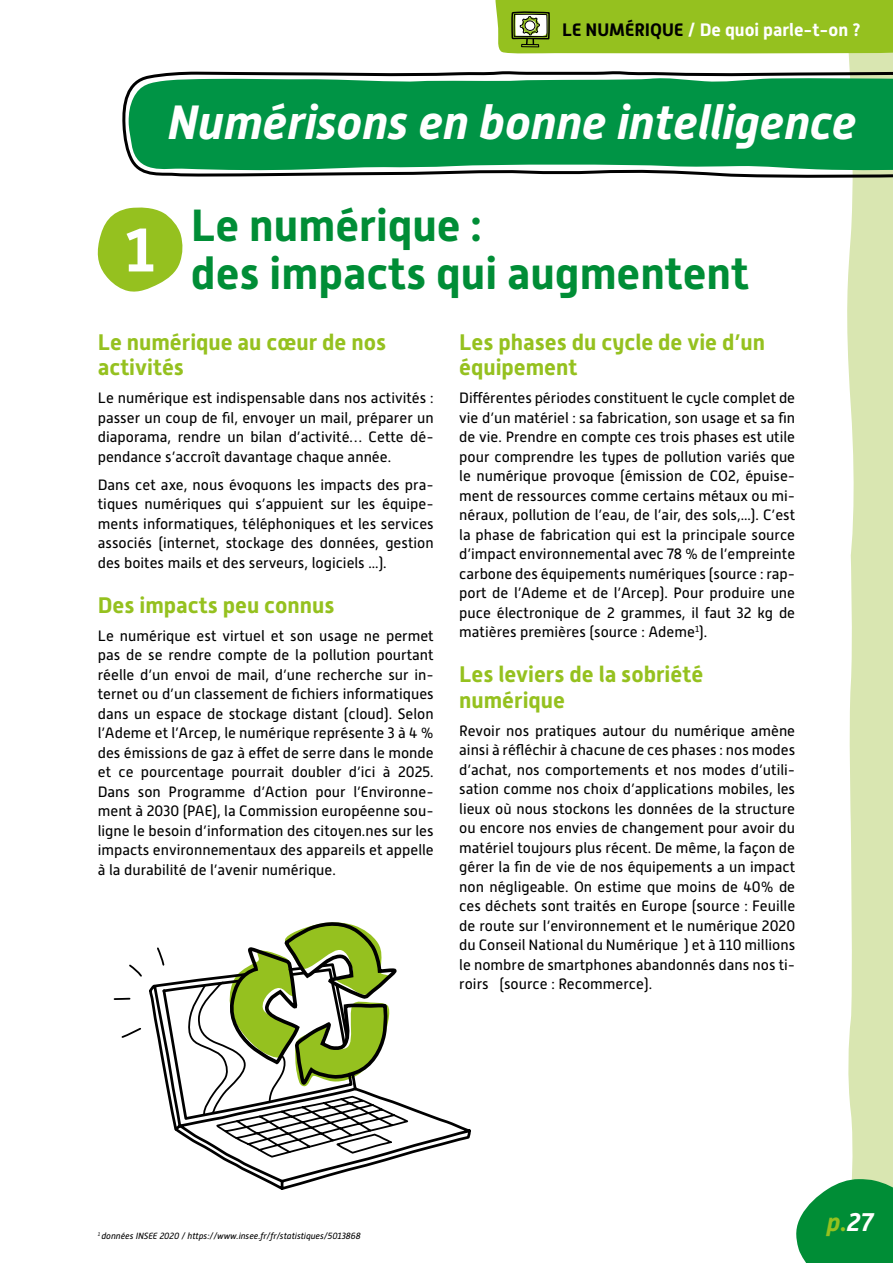
<style>
.page{position:relative;width:893px;height:1263px;background:#fff}
.page>*{position:absolute;margin:0;border:0;box-sizing:border-box;transform-origin:0 0}
.t1{font:700 61.5px "Alwyn New";color:#fff}
.t2{font:italic 700 48px "Alwyn New";color:#fff}
.t3{font:700 45px/48px "Alwyn New";color:#008d36}
.t4{font:italic 700 25.5px "Alwyn New";color:#95c11f}
.t5{font:700 22.5px/25.5px "Alwyn New";color:#95c11f}
.t6{font:700 18px "Alwyn New";color:#fff}
.t7{font:15px/19.5px "Alwyn New";color:#000;text-align:justify}
.t8{font:italic 9px "Alwyn New";color:#000}
.s1{color:#000}
.s2{color:#fff}
</style>
<div class="page">
<svg style="left:847px;top:54px;width:46px;height:1125px;background:#dce8b7"></svg>
<svg style="left:796px;top:1179px;width:97px;height:84px;background:#219c50"></svg>
<svg style="left:123px;top:69px;width:770px;height:113px"></svg>
<svg style="left:129px;top:77px;width:764px;height:98px;background:#169953"></svg>
<svg style="left:97px;top:207px;width:86px;height:85px"></svg>
<svg style="left:284px;top:922px;width:96px;height:24px"></svg>
<svg style="left:220px;top:1107px;width:251px;height:83px"></svg>
<svg style="left:113px;top:946px;width:297px;height:212px"></svg>
<svg style="left:495px;top:0;width:398px;height:54px;background:#96bf27"></svg>
<p class="t6" style="left:562px;top:19px;width:300px"><span class="s1">LE NUMÉRIQUE</span> / De quoi parle-t-on ?</p>
<h2 class="t2" style="left:168px;top:94px;width:690px">Numérisons en bonne intelligence</h2>
<h1 class="t1" style="left:125px;top:214px;width:32px">1</h1>
<h3 class="t3" style="left:191px;top:202px;width:560px">Le numérique :<br>des impacts qui augmentent</h3>
<h3 class="t5" style="left:98px;top:329px;width:290px">Le numérique au cœur de nos activités</h3>
<p class="t7" style="left:98px;top:388px;width:337px">Le numérique est indispensable dans nos activités : passer un coup de fil, envoyer un mail, préparer un diaporama, rendre un bilan d’activité… Cette dé&shy;pendance s’accroît davantage chaque année.</p>
<p class="t7" style="left:98px;top:475px;width:337px">Dans cet axe, nous évoquons les impacts des pra&shy;tiques numériques qui s’appuient sur les équipe&shy;ments informatiques, téléphoniques et les services associés (internet, stockage des données, gestion des boites mails et des serveurs, logiciels ...).</p>
<h3 class="t5" style="left:98px;top:592px;width:238px">Des impacts peu connus</h3>
<p class="t7" style="left:98px;top:626px;width:337px">Le numérique est virtuel et son usage ne permet pas de se rendre compte de la pollution pourtant réelle d’un envoi de mail, d’une recherche sur in&shy;ternet ou d’un classement de fichiers informatiques dans un espace de stockage distant (cloud). Selon l’Ademe et l’Arcep, le numérique représente 3 à 4 % des émissions de gaz à effet de serre dans le monde et ce pourcentage pourrait doubler d’ici à 2025.<br>Dans son Programme d’Action pour l’Environne&shy;ment à 2030 (PAE), la Commission européenne sou&shy;ligne le besoin d’information des citoyen.nes sur les impacts environnementaux des appareils et appelle à la durabilité de l’avenir numérique.</p>
<h3 class="t5" style="left:459px;top:329px;width:307px">Les phases du cycle de vie d’un équipement</h3>
<p class="t7" style="left:459px;top:388px;width:337px">Différentes périodes constituent le cycle complet de vie d’un matériel : sa fabrication, son usage et sa fin de vie. Prendre en compte ces trois phases est utile pour comprendre les types de pollution variés que le numérique provoque (émission de CO2, épuise&shy;ment de ressources comme certains métaux ou mi&shy;néraux, pollution de l’eau, de l’air, des sols,...). C’est la phase de fabrication qui est la principale source d’impact environnemental avec 78 % de l’empreinte carbone des équipements numériques (source : rap&shy;port de l’Ademe et de l’Arcep). Pour produire une puce électronique de 2 grammes, il faut 32 kg de matières premières (source : Ademe<sup>1</sup>).</p>
<h3 class="t5" style="left:459px;top:662px;width:245px">Les leviers de la sobriété numérique</h3>
<p class="t7" style="left:459px;top:721px;width:337px">Revoir nos pratiques autour du numérique amène ainsi à réfléchir à chacune de ces phases : nos modes d’achat, nos comportements et nos modes d’utili&shy;sation comme nos choix d’applications mobiles, les lieux où nous stockons les données de la structure ou encore nos envies de changement pour avoir du matériel toujours plus récent. De même, la façon de gérer la fin de vie de nos équipements a un impact non négligeable. On estime que moins de 40% de ces déchets sont traités en Europe (source : Feuille de route sur l’environnement et le numérique 2020 du Conseil National du Numérique ) et à 110 millions le nombre de smartphones abandonnés dans nos ti&shy;roirs (source : Recommerce).</p>
<p class="t8" style="left:98px;top:1230px;width:264px"><sup>1</sup> données INSEE 2020 / https://www.insee.fr/fr/statistiques/5013868</p>
<h3 class="t4" style="left:827px;top:1208px;width:48px">p.<span class="s2">27</span></h3>
</div>
